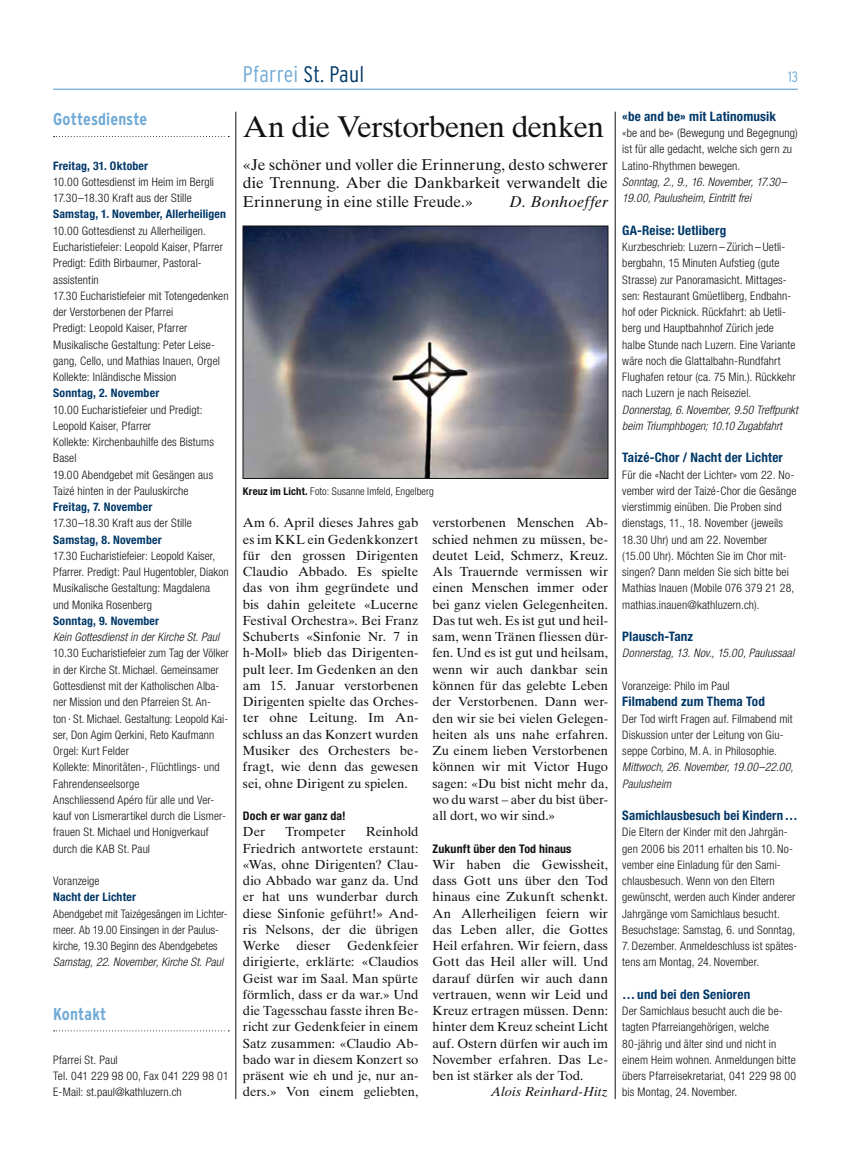
<style>
.page{position:relative;width:851px;height:1170px;background:#fff}
.page>*{position:absolute;margin:0;border:0;box-sizing:border-box;transform-origin:0 0}
.t1{font:30px "Times Ten LT Std";letter-spacing:-.035em;color:#111212}
.t2{font:300 condensed 22.5px "Interstate";letter-spacing:.01em;color:#70aad6}
.t3{font:700 condensed 17.12px "Interstate";letter-spacing:.005em;color:#70aad6}
.t4{font:15.62px/18.8px "Times Ten LT Std";letter-spacing:-.005em;color:#111212;text-align:justify}
.t5{font:italic 15.62px "Times Ten LT Std";letter-spacing:.01em;color:#111212}
.t6{font:300 condensed 15px "Interstate";color:#70aad6}
.t7{font:13.12px/16.2px "Times Ten LT Std";letter-spacing:-.005em;color:#111212;text-align:justify}
.t8{font:700 condensed 13.12px "Helvetica Neue LT Std";letter-spacing:.01em;color:#003868}
.t9{font:italic 13.12px "Times Ten LT Std";letter-spacing:.01em;color:#111212}
.t10{font:700 condensed 11.88px "Helvetica Neue LT Std";letter-spacing:.015em;color:#111212}
.t11{font:300 condensed 11.75px/16.2px "Helvetica Neue LT Std";letter-spacing:.01em;color:#111212}
.t12{font:italic 300 condensed 11.75px/16.2px "Helvetica Neue LT Std";letter-spacing:.01em;color:#111212}
.t13{font:700 condensed 11.75px "Helvetica Neue LT Std";letter-spacing:.015em;color:#003868}
.t14{font:300 condensed 10.62px "Helvetica Neue LT Std";letter-spacing:.005em;color:#111212}
.s1{color:#003868}
.s2{font-weight:700}
</style>
<div class="page">
<hr style="left:53px;top:89px;width:744px;height:1px;background:#70aad6">
<svg style="left:54px;top:136px;width:175px;height:1px"></svg>
<hr style="left:235px;top:112px;width:1px;height:986px;background:#111212">
<hr style="left:615px;top:112px;width:1px;height:986px;background:#111212">
<svg style="left:54px;top:1030px;width:175px;height:1px"></svg>
<img style="left:245px;top:228px;width:361px;height:248px">
<div style="left:243px;top:226px;width:365px;height:252px;border:1px solid #111212"></div>
<h3 class="t3" style="left:53px;top:110px;width:96px">Gottesdienste</h3>
<p class="t13" style="left:53px;top:158px;width:96px">Freitag, 31. Oktober</p>
<p class="t11" style="left:53px;top:173px;width:162px">10.00 Gottesdienst im Heim im Bergli<br>17.30–18.30 Kraft aus der Stille</p>
<p class="t13" style="left:53px;top:207px;width:174px">Samstag, 1. November, Allerheiligen</p>
<p class="t11" style="left:53px;top:222px;width:177px">10.00 Gottesdienst zu Allerheiligen.<br>Eucharistiefeier: Leopold Kaiser, Pfarrer Predigt: Edith Birbaumer, Pastoral&shy;assistentin<br>17.30 Eucharistiefeier mit Totengedenken der Verstorbenen der Pfarrei<br>Predigt: Leopold Kaiser, Pfarrer Musikalische Gestaltung: Peter Leise&shy;gang, Cello, und Mathias Inauen, Orgel Kollekte: Inländische Mission</p>
<p class="t13" style="left:53px;top:386px;width:108px">Sonntag, 2. November</p>
<p class="t11" style="left:53px;top:401px;width:162px">10.00 Eucharistiefeier und Predigt:<br>Leopold Kaiser, Pfarrer<br>Kollekte: Kirchenbauhilfe des Bistums<br>Basel<br>19.00 Abendgebet mit Gesängen aus<br>Taizé hinten in der Pauluskirche</p>
<p class="t13" style="left:53px;top:500px;width:101px">Freitag, 7. November</p>
<p class="t11" style="left:53px;top:515px;width:140px">17.30–18.30 Kraft aus der Stille</p>
<p class="t13" style="left:53px;top:532px;width:110px">Samstag, 8. November</p>
<p class="t11" style="left:53px;top:547px;width:177px">17.30 Eucharistiefeier: Leopold Kaiser, Pfarrer. Predigt: Paul Hugentobler, Diakon Musikalische Gestaltung: Magdalena und Monika Rosenberg</p>
<p class="t13" style="left:53px;top:613px;width:107px">Sonntag, 9. November</p>
<p class="t12" style="left:53px;top:629px;width:168px">Kein Gottesdienst in der Kirche St. Paul</p>
<p class="t11" style="left:53px;top:645px;width:177px">10.30 Eucharistiefeier zum Tag der Völker in der Kirche St. Michael. Gemeinsamer Gottesdienst mit der Katholischen Alba&shy;ner Mission und den Pfarreien St. An-<br>ton ∙ St. Michael. Gestaltung: Leopold Kai&shy;ser, Don Agim Qerkini, Reto Kaufmann Orgel: Kurt Felder<br>Kollekte: Minoritäten-, Flüchtlings- und Fahrendenseelsorge<br>Anschliessend Apéro für alle und Ver&shy;kauf von Lismerartikel durch die Lismer&shy;frauen St. Michael und Honigverkauf durch die KAB St. Paul</p>
<p class="t11" style="left:53px;top:872px;width:48px">Voranzeige</p>
<p class="t13" style="left:53px;top:890px;width:84px">Nacht der Lichter</p>
<p class="t11" style="left:53px;top:905px;width:176px">Abendgebet mit Taizégesängen im Lichter&shy;meer. Ab 19.00 Einsingen in der Paulus&shy;kirche, 19.30 Beginn des Abendgebetes</p>
<p class="t12" style="left:53px;top:954px;width:171px">Samstag, 22. November, Kirche St. Paul</p>
<h3 class="t3" style="left:53px;top:1004px;width:55px">Kontakt</h3>
<p class="t11" style="left:53px;top:1051px;width:177px">Pfarrei St. Paul<br>Tel. 041 229 98 00, Fax 041 229 98 01<br>E-Mail: st.paul@kathluzern.ch</p>
<h2 class="t2" style="left:243px;top:62px;width:123px">Pfarrei <span class="s1">St. Paul</span></h2>
<p class="t6" style="left:788px;top:68px;width:12px">13</p>
<h1 class="t1" style="left:243px;top:109px;width:363px">An die Verstorbenen denken</h1>
<h3 class="t4" style="left:243px;top:155px;width:366px">«Je schöner und voller die Erinnerung, desto schwerer die Trennung. Aber die Dankbarkeit verwandelt die Erinnerung in eine stille Freude.»</h3>
<h3 class="t5" style="left:509px;top:193px;width:100px">D. Bonhoeffer</h3>
<p class="t14" style="left:243px;top:485px;width:192px"><span class="s2">Kreuz im Licht.</span> Foto: Susanne Imfeld, Engelberg</p>
<p class="t7" style="left:243px;top:514px;width:177px">Am 6. April dieses Jahres gab es im KKL ein Gedenkkonzert für den grossen Dirigenten Claudio Abbado. Es spielte das von ihm gegründete und bis dahin geleitete «Lucerne Festival Orchestra». Bei Franz Schuberts «Sinfonie Nr. 7 in h-Moll» blieb das Dirigenten&shy;pult leer. Im Gedenken an den am 15. Januar verstorbenen Dirigenten spielte das Orches&shy;ter ohne Leitung. Im An&shy;schluss an das Konzert wurden Musiker des Orchesters be&shy;fragt, wie denn das gewesen sei, ohne Dirigent zu spielen.</p>
<p class="t10" style="left:243px;top:808px;width:104px">Doch er war ganz da!</p>
<p class="t7" style="left:243px;top:823px;width:24px">Der</p>
<p class="t7" style="left:285px;top:823px;width:62px">Trompeter</p>
<p class="t7" style="left:243px;top:823px;width:177px;text-indent:123px">Reinhold Friedrich antwortete erstaunt: «Was, ohne Dirigenten? Clau&shy;dio Abbado war ganz da. Und er hat uns wunderbar durch diese Sinfonie geführt!» And&shy;ris Nelsons, der die übrigen Werke</p>
<p class="t7" style="left:243px;top:937px;width:177px;text-indent:104px">Gedenkfeier dirigierte, erklärte: «Claudios Geist war im Saal. Man spürte förmlich, dass er da war.» Und die Tagesschau fasste ihren Be&shy;richt zur Gedenkfeier in einem Satz zusammen: «Claudio Ab&shy;bado war in diesem Konzert so präsent wie eh und je, nur an&shy;ders.» Von einem geliebten,</p>
<p class="t7" style="left:296px;top:937px;width:36px">dieser</p>
<p class="t7" style="left:432px;top:514px;width:177px">verstorbenen Menschen Ab&shy;schied nehmen zu müssen, be&shy;deutet Leid, Schmerz, Kreuz.<br>Als Trauernde vermissen wir einen Menschen immer oder bei ganz vielen Gelegenheiten.<br>Das tut weh. Es ist gut und heil&shy;sam, wenn Tränen fliessen dür&shy;fen. Und es ist gut und heilsam, wenn wir auch dankbar sein können für das gelebte Leben der Verstorbenen. Dann wer&shy;den wir sie bei vielen Gelegen&shy;heiten als uns nahe erfahren.<br>Zu einem lieben Verstorbenen können wir mit Victor Hugo sagen: «Du bist nicht mehr da, wo du warst – aber du bist über&shy;all dort, wo wir sind.»</p>
<p class="t10" style="left:432px;top:841px;width:140px">Zukunft über den Tod hinaus</p>
<p class="t7" style="left:432px;top:856px;width:177px">Wir haben die Gewissheit, dass Gott uns über den Tod hinaus eine Zukunft schenkt.<br>An Allerheiligen feiern wir das Leben aller, die Gottes Heil erfahren. Wir feiern, dass Gott das Heil aller will. Und darauf dürfen wir auch dann vertrauen, wenn wir Leid und Kreuz ertragen müssen. Denn: hinter dem Kreuz scheint Licht auf. Ostern dürfen wir auch im November erfahren. Das Le&shy;ben ist stärker als der Tod.</p>
<p class="t9" style="left:491px;top:1084px;width:119px">Alois Reinhard-Hitz</p>
<p class="t8" style="left:622px;top:108px;width:155px">«be and be» mit Latinomusik</p>
<p class="t11" style="left:622px;top:125px;width:177px">«be and be» (Bewegung und Begegnung) ist für alle gedacht, welche sich gern zu<br>Latino-Rhythmen bewegen.</p>
<p class="t12" style="left:622px;top:174px;width:166px">Sonntag, 2., 9., 16. November, 17.30–<br>19.00, Paulusheim, Eintritt frei</p>
<p class="t8" style="left:622px;top:222px;width:105px">GA-Reise: Uetliberg</p>
<p class="t11" style="left:622px;top:238px;width:175px">Kurzbeschrieb: Luzern – Zürich – Uetli&shy;bergbahn, 15 Minuten Aufstieg (gute Strasse) zur Panoramasicht. Mittages&shy;sen: Restaurant Gmüetliberg, Endbahn&shy;hof oder Picknick. Rückfahrt: ab Uetli&shy;berg und Hauptbahnhof Zürich jede halbe Stunde nach Luzern. Eine Variante wäre noch die Glattalbahn-Rundfahrt Flughafen retour (ca. 75 Min.). Rückkehr nach Luzern je nach Reiseziel.</p>
<p class="t12" style="left:622px;top:401px;width:177px">Donnerstag, 6. November, 9.50 Treffpunkt beim Triumphbogen; 10.10 Zugabfahrt</p>
<p class="t8" style="left:622px;top:449px;width:162px">Taizé-Chor / Nacht der Lichter</p>
<p class="t11" style="left:622px;top:466px;width:176px">Für die «Nacht der Lichter» vom 22. No&shy;vember wird der Taizé-Chor die Gesänge vierstimmig einüben. Die Proben sind dienstags, 11., 18. November (jeweils 18.30 Uhr) und am 22. November (15.00 Uhr). Möchten Sie im Chor mit&shy;singen? Dann melden Sie sich bitte bei Mathias Inauen (Mobile 076 379 21 28, mathias.inauen@kathluzern.ch).</p>
<p class="t8" style="left:622px;top:628px;width:72px">Plausch-Tanz</p>
<p class="t12" style="left:622px;top:645px;width:173px">Donnerstag, 13. Nov., 15.00, Paulussaal</p>
<p class="t11" style="left:622px;top:677px;width:109px">Voranzeige: Philo im Paul</p>
<p class="t8" style="left:622px;top:693px;width:144px">Filmabend zum Thema Tod</p>
<p class="t11" style="left:622px;top:710px;width:172px">Der Tod wirft Fragen auf. Filmabend mit<br>Diskussion unter der Leitung von Giu&shy;seppe Corbino, M. A. in Philosophie.</p>
<p class="t12" style="left:622px;top:759px;width:173px">Mittwoch, 26. November, 19.00–22.00,<br>Paulusheim</p>
<p class="t8" style="left:622px;top:807px;width:177px">Samichlausbesuch bei Kindern…</p>
<p class="t11" style="left:622px;top:823px;width:175px">Die Eltern der Kinder mit den Jahrgän&shy;gen 2006 bis 2011 erhalten bis 10. No&shy;vember eine Einladung für den Sami&shy;chlausbesuch. Wenn von den Eltern gewünscht, werden auch Kinder anderer Jahrgänge vom Samichlaus besucht.<br>Besuchstage: Samstag, 6. und Sonntag,</p>
<p class="t11" style="left:622px;top:937px;width:177px">7. Dezember. Anmeldeschluss ist spätes&shy;tens am Montag, 24. November.</p>
<p class="t8" style="left:622px;top:986px;width:129px">…und bei den Senioren</p>
<p class="t11" style="left:622px;top:1002px;width:175px">Der Samichlaus besucht auch die be&shy;tagten Pfarreiangehörigen, welche 80-jährig und älter sind und nicht in einem Heim wohnen. Anmeldungen bitte übers Pfarreisekretariat, 041 229 98 00 bis Montag, 24. November.</p>
</div>
